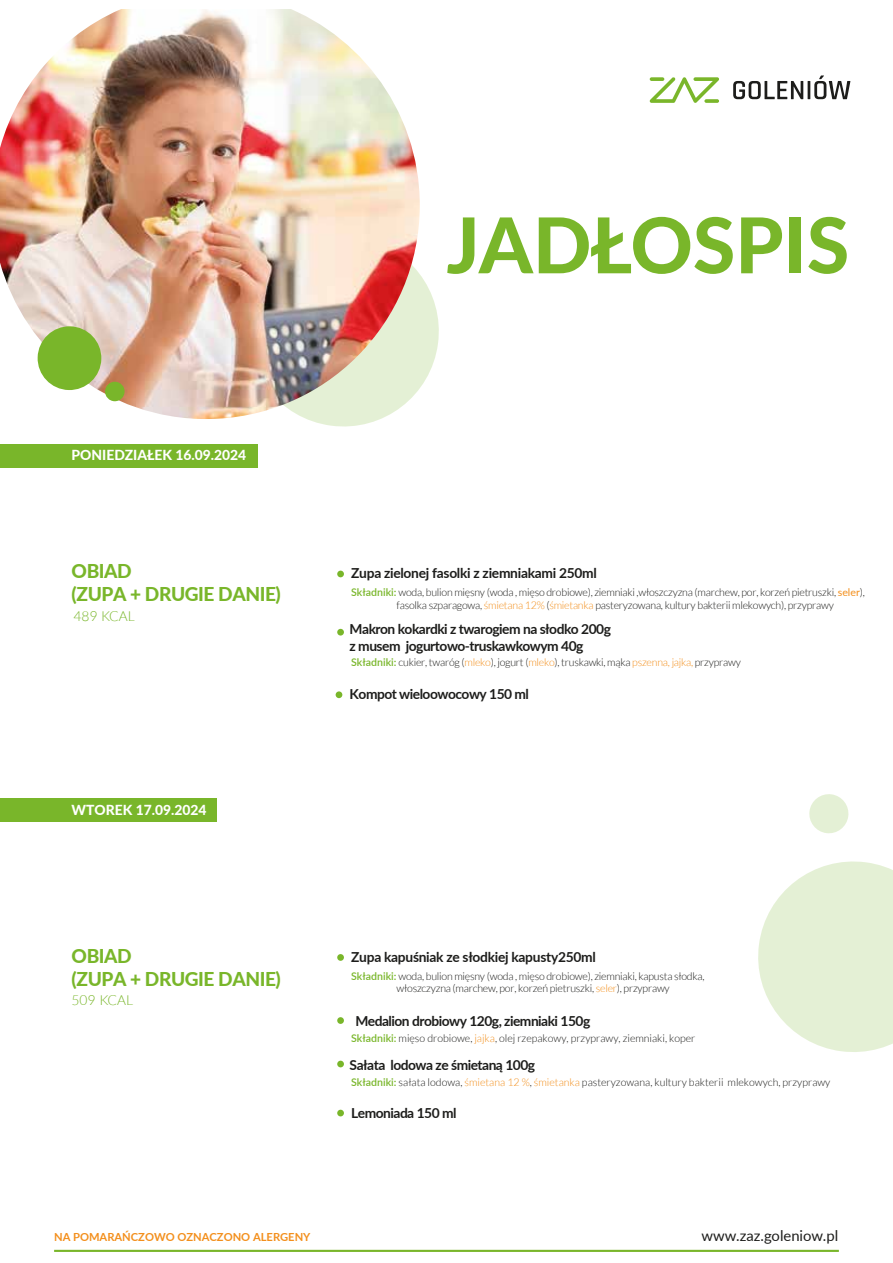
<style>
.page{position:relative;width:893px;height:1263px;background:#fff}
.page>*{position:absolute;margin:0;border:0;box-sizing:border-box;transform-origin:0 0}
.t1{font:800 76.95px "Lato";color:#79b62a}
.t2{font:800 19.05px/23px "Lato";letter-spacing:-.02em;color:#79b62a}
.t3{font:14.85px "Lato";color:#1d1d1b}
.t4{font:700 13.8px/16.5px "Lato";letter-spacing:-.035em;color:#1d1d1b}
.t5{font:800 13.8px "Lato";color:#fff}
.t6{font:300 13.8px "Lato";color:#79b62a}
.t7{font:700 11.1px "Lato";color:#f38f1c}
.t8{font:300 10.65px/12.8px "Lato";letter-spacing:-.02em;color:#1d1d1b}
.t9{font:300 10.65px "Lato";color:#1d1d1b}
.s1{font-weight:600;color:#79b62a}
.s2{font-weight:400;color:#f38f1c}
.s3{color:#f38f1c}
</style>
<div class="page">
<svg style="left:307px;top:275px;width:132px;height:152px"></svg>
<div style="left:0;top:444px;width:257px;height:24px;background:#79b62a"></div>
<svg style="left:650px;top:77px;width:69px;height:26px"></svg>
<svg style="left:650px;top:77px;width:14px;height:4px"></svg>
<svg style="left:733px;top:75px;width:117px;height:24px"></svg>
<svg style="left:758px;top:861px;width:135px;height:191px"></svg>
<svg style="left:809px;top:794px;width:40px;height:40px"></svg>
<hr style="left:54px;top:1250px;width:785px;height:2px;background:#79b62a">
<div style="left:0;top:799px;width:217px;height:23px;background:#79b62a"></div>
<div style="left:337px;top:629px;width:7px;height:6px;background:#79b62a;border-radius:50%"></div>
<div style="left:336px;top:691px;width:6px;height:7px;background:#79b62a;border-radius:50%"></div>
<div style="left:337px;top:571px;width:7px;height:6px;background:#79b62a;border-radius:50%"></div>
<div style="left:337px;top:1017px;width:7px;height:7px;background:#79b62a;border-radius:50%"></div>
<div style="left:337px;top:1110px;width:7px;height:6px;background:#79b62a;border-radius:50%"></div>
<div style="left:337px;top:954px;width:7px;height:7px;background:#79b62a;border-radius:50%"></div>
<div style="left:337px;top:1061px;width:7px;height:6px;background:#79b62a;border-radius:50%"></div>
<img style="left:0;top:9px;width:420px;height:410px">
<svg style="left:37px;top:326px;width:65px;height:64px;background:#94bf53"></svg>
<div style="left:105px;top:382px;width:20px;height:19px;background:#79b62a;border-radius:50%"></div>
<h1 class="t1" style="left:446px;top:188px;width:404px">JADŁOSPIS</h1>
<p class="t5" style="left:72px;top:445px;width:176px">PONIEDZIAŁEK 16.09.2024</p>
<h2 class="t2" style="left:72px;top:559px;width:211px">OBIAD<br>(ZUPA + DRUGIE DANIE)</h2>
<p class="t6" style="left:73px;top:609px;width:63px">489 KCAL</p>
<p class="t5" style="left:72px;top:799px;width:136px">WTOREK 17.09.2024</p>
<h2 class="t2" style="left:72px;top:944px;width:211px">OBIAD<br>(ZUPA + DRUGIE DANIE)</h2>
<p class="t6" style="left:72px;top:993px;width:63px">509 KCAL</p>
<p class="t4" style="left:351px;top:564px;width:247px">Zupa zielonej fasolki z ziemniakami 250ml</p>
<p class="t8" style="left:397px;top:586px;width:470px;text-indent:-45px"><span class="s1">Składniki:</span> woda, bulion mięsny (woda , mięso drobiowe), ziemniaki ,włoszczyzna (marchew, por, korzeń pietruszki, <span class="s2">seler</span>), fasolka szparagowa, <span class="s3">śmietana 12%</span> (<span class="s3">śmietanka</span> pasteryzowana, kultury bakterii mlekowych), przyprawy</p>
<p class="t4" style="left:350px;top:621px;width:263px">Makron kokardki z twarogiem na słodko 200g z musem jogurtowo-truskawkowym 40g</p>
<p class="t8" style="left:351px;top:655px;width:391px"><span class="s1">Składniki:</span> cukier, twaróg (<span class="s3">mleko</span>), jogurt (<span class="s3">mleko</span>), truskawki, mąka <span class="s3">pszenna, jajka,</span> przyprawy</p>
<p class="t4" style="left:350px;top:685px;width:181px">Kompot wieloowocowy 150 ml</p>
<p class="t4" style="left:351px;top:948px;width:246px">Zupa kapuśniak ze słodkiej kapusty250ml</p>
<p class="t8" style="left:397px;top:969px;width:309px;text-indent:-45px"><span class="s1">Składniki:</span> woda, bulion mięsny (woda , mięso drobiowe), ziemniaki, kapusta słodka, włoszczyzna (marchew, por, korzeń pietruszki, <span class="s3">seler</span>), przyprawy</p>
<p class="t9" style="left:351px;top:1032px;width:346px"><span class="s1">Składniki:</span> mięso drobiowe, <span class="s3">jajka</span>, olej rzepakowy, przyprawy, ziemniaki, koper</p>
<p class="t4" style="left:355px;top:1012px;width:236px">Medalion drobiowy 120g, ziemniaki 150g</p>
<p class="t4" style="left:350px;top:1056px;width:187px">Sałata lodowa ze śmietaną 100g</p>
<p class="t9" style="left:351px;top:1076px;width:481px"><span class="s1">Składniki:</span> sałata lodowa, <span class="s3">śmietana 12 %</span>, <span class="s3">śmietanka</span> pasteryzowana, kultury bakterii mlekowych, przyprawy</p>
<p class="t4" style="left:351px;top:1104px;width:107px">Lemoniada 150 ml</p>
<p class="t7" style="left:54px;top:1229px;width:258px">NA POMARAŃCZOWO OZNACZONO ALERGENY</p>
<h3 class="t3" style="left:701px;top:1225px;width:138px">www.zaz.goleniow.pl</h3>
</div>
